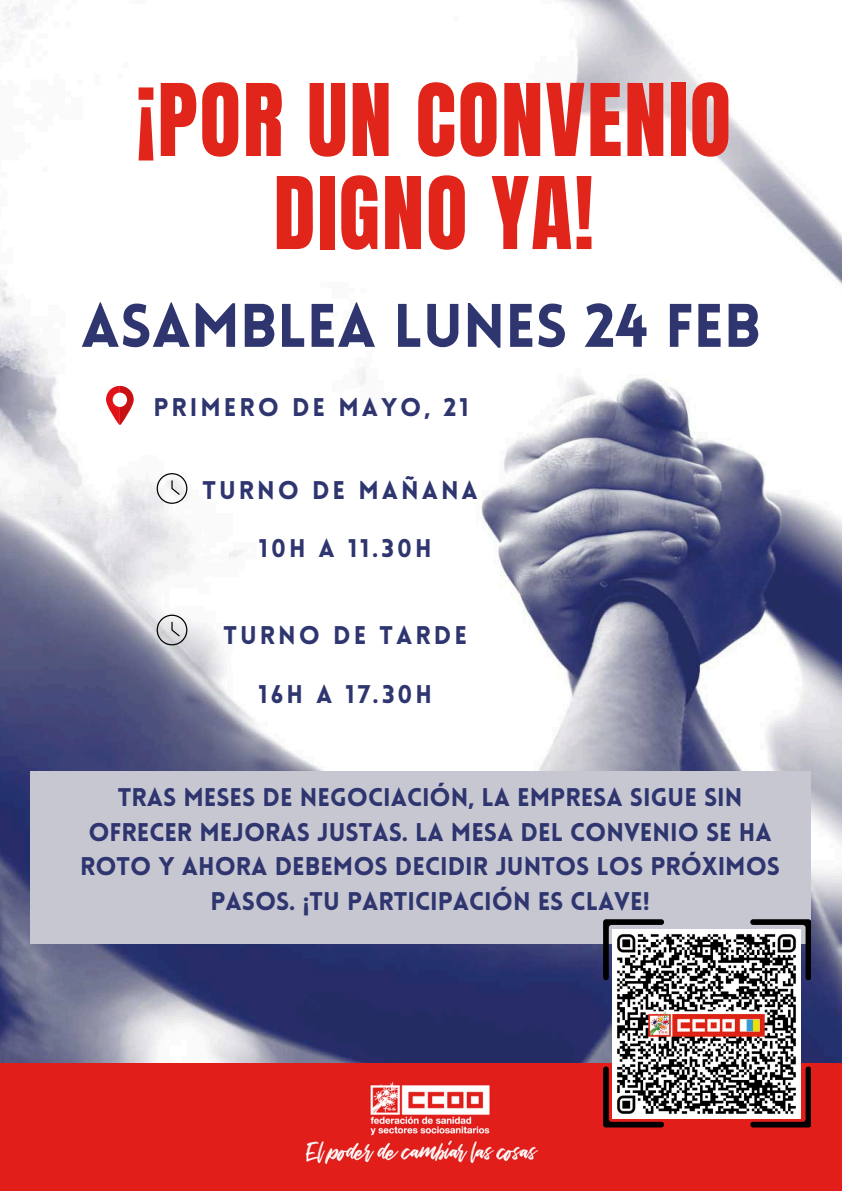
<style>
.page{position:relative;width:842px;height:1191px;background:#fff}
.page>*{position:absolute;margin:0;border:0;box-sizing:border-box;transform-origin:0 0}
.t1{font:85px/93px "Anton";letter-spacing:.025em;color:#e1251b;text-align:center}
.t2{font:900 60px "Lovelo";color:#2e356f}
.t3{font:900 25px/34.5px "Lovelo";color:#2e356f;text-align:center}
.t4{font:900 25px "Lovelo";letter-spacing:.12em;color:#2e356f}
</style>
<div class="page">
<img style="left:0;top:0;width:842px;height:1063px">
<img style="left:0;top:1063px;width:842px;height:127px">
<svg style="left:106px;top:386px;width:28px;height:39px"></svg>
<svg style="left:157px;top:473px;width:30px;height:31px"></svg>
<svg style="left:157px;top:614px;width:30px;height:31px"></svg>
<div style="left:31px;top:771px;width:780px;height:172px;background:#c7c7d1"></div>
<svg style="left:750px;top:919px;width:61px;height:62px"></svg>
<svg style="left:603px;top:919px;width:61px;height:62px"></svg>
<svg style="left:749px;top:1065px;width:62px;height:61px"></svg>
<svg style="left:603px;top:1065px;width:62px;height:61px"></svg>
<img style="left:613px;top:929px;width:188px;height:188px">
<p class="t1" style="left:136px;top:75px;width:596px">¡POR UN CONVENIO<br>DIGNO YA!</p>
<p class="t2" style="left:81px;top:302px;width:682px">ASAMBLEA LUNES 24 FEB</p>
<p class="t4" style="left:153px;top:397px;width:317px">PRIMERO DE MAYO, 21</p>
<h1 class="t4" style="left:202px;top:480px;width:277px">TURNO DE MAÑANA</h1>
<h2 class="t3" style="left:259px;top:533px;width:174px">10H A 11.30H</h2>
<p class="t4" style="left:223px;top:625px;width:245px">TURNO DE TARDE</p>
<h3 class="t3" style="left:258px;top:679px;width:175px">16H A 17.30H</h3>
<p class="t3" style="left:80px;top:782px;width:701px">TRAS MESES DE NEGOCIACIÓN, LA EMPRESA SIGUE SIN OFRECER MEJORAS JUSTAS. LA MESA DEL CONVENIO SE HA ROTO Y AHORA DEBEMOS DECIDIR JUNTOS LOS PRÓXIMOS PASOS. ¡TU PARTICIPACIÓN ES CLAVE!</p>
</div>
